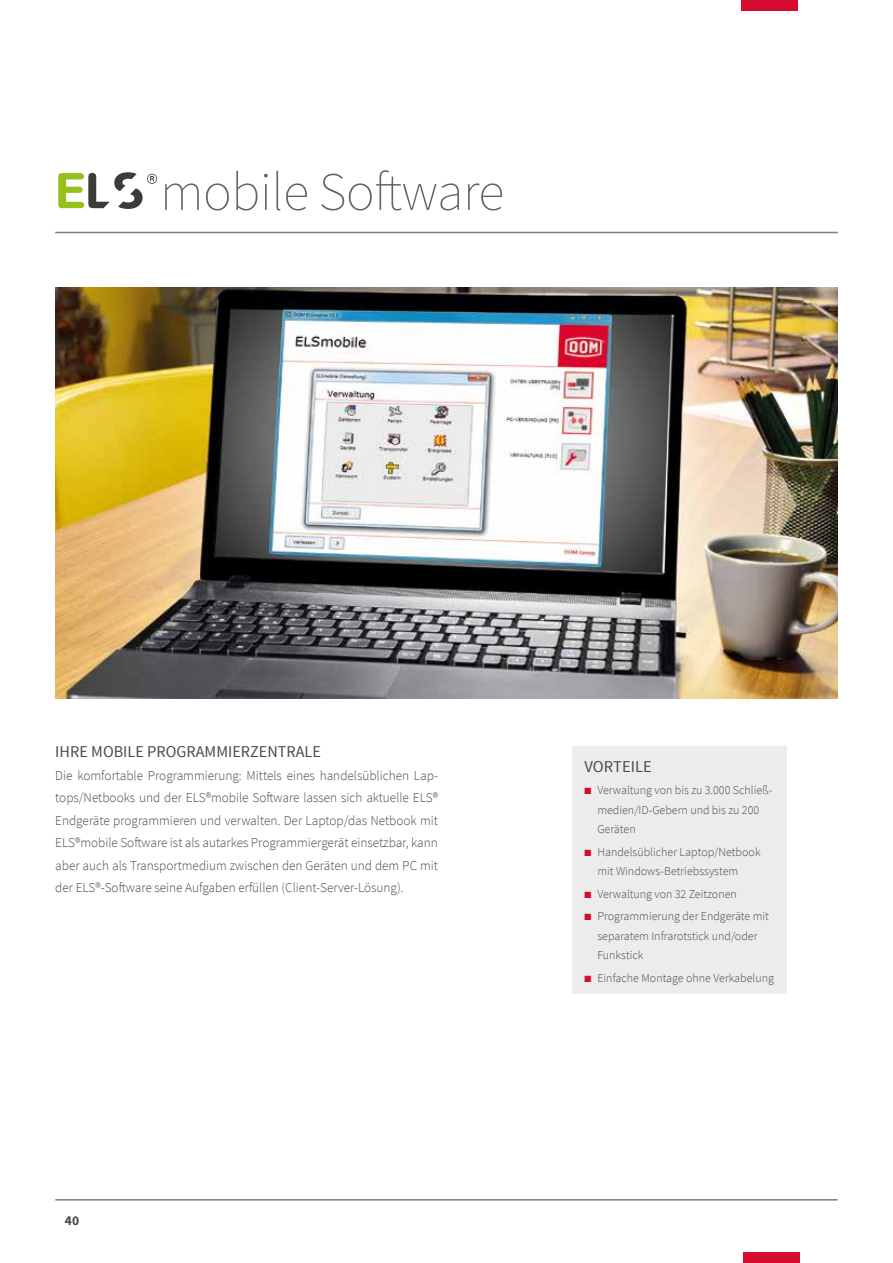
<style>
.page{position:relative;width:893px;height:1263px;background:#fff}
.page>*{position:absolute;margin:0;border:0;box-sizing:border-box;transform-origin:0 0}
.t1{font:200 54px "Source Sans Pro";letter-spacing:-.01em;color:#636362}
.t2{font:16.5px "Source Sans Pro";color:#494948}
.t3{font:300 13.5px/22.5px "Source Sans Pro";color:#494948;text-align:justify}
.t4{font:700 13.5px "Source Sans Pro";color:#494948}
.t5{font:300 12px/19.5px "Source Sans Pro";color:#494948}
.s1{color:#d50c2f}
</style>
<div class="page">
<div style="left:741px;top:0;width:56px;height:11px;background:#d50c2f"></div>
<div style="left:743px;top:1252px;width:56px;height:11px;background:#d50c2f"></div>
<hr style="left:55px;top:1199px;width:783px;height:1px;background:#7d7d7d">
<hr style="left:55px;top:232px;width:783px;height:1px;background:#7d7d7d">
<div style="left:572px;top:746px;width:215px;height:248px;background:#ececed"></div>
<img style="left:55px;top:287px;width:783px;height:411px">
<svg style="left:58px;top:172px;width:99px;height:37px"></svg>
<h1 class="t1" style="left:160px;top:159px;width:346px">mobile Software</h1>
<p class="t2" style="left:55px;top:742px;width:267px">IHRE MOBILE PROGRAMMIERZENTRALE</p>
<p class="t3" style="left:55px;top:764px;width:384px">Die komfortable Programmierung: Mittels eines handelsüblichen Lap&shy;tops/Netbooks und der ELS®mobile Software lassen sich aktuelle ELS® Endgeräte programmieren und verwalten. Der Laptop/das Netbook mit ELS®mobile Software ist als autarkes Programmiergerät einsetzbar, kann aber auch als Transportmedium zwischen den Geräten und dem PC mit der ELS®-Software seine Aufgaben erfüllen (Client-Server-Lösung).</p>
<p class="t4" style="left:65px;top:1211px;width:16px">40</p>
<p class="t2" style="left:585px;top:756px;width:69px">VORTEILE</p>
<p class="t5" style="left:597px;top:780px;width:176px;text-indent:-13px"><span class="s1">■</span> Verwaltung von bis zu 3.000 Schließ&shy;medien/ID-Gebern und bis zu 200<br>Geräten</p>
<p class="t5" style="left:597px;top:842px;width:165px;text-indent:-13px"><span class="s1">■</span> Handelsüblicher Laptop/Netbook mit Windows-Betriebssystem</p>
<p class="t5" style="left:585px;top:884px;width:154px"><span class="s1">■</span> Verwaltung von 32 Zeitzonen</p>
<p class="t5" style="left:597px;top:906px;width:173px;text-indent:-13px"><span class="s1">■</span> Programmierung der Endgeräte mit separatem Infrarotstick und/oder<br>Funkstick</p>
<p class="t5" style="left:585px;top:968px;width:191px"><span class="s1">■</span> Einfache Montage ohne Verkabelung</p>
</div>
